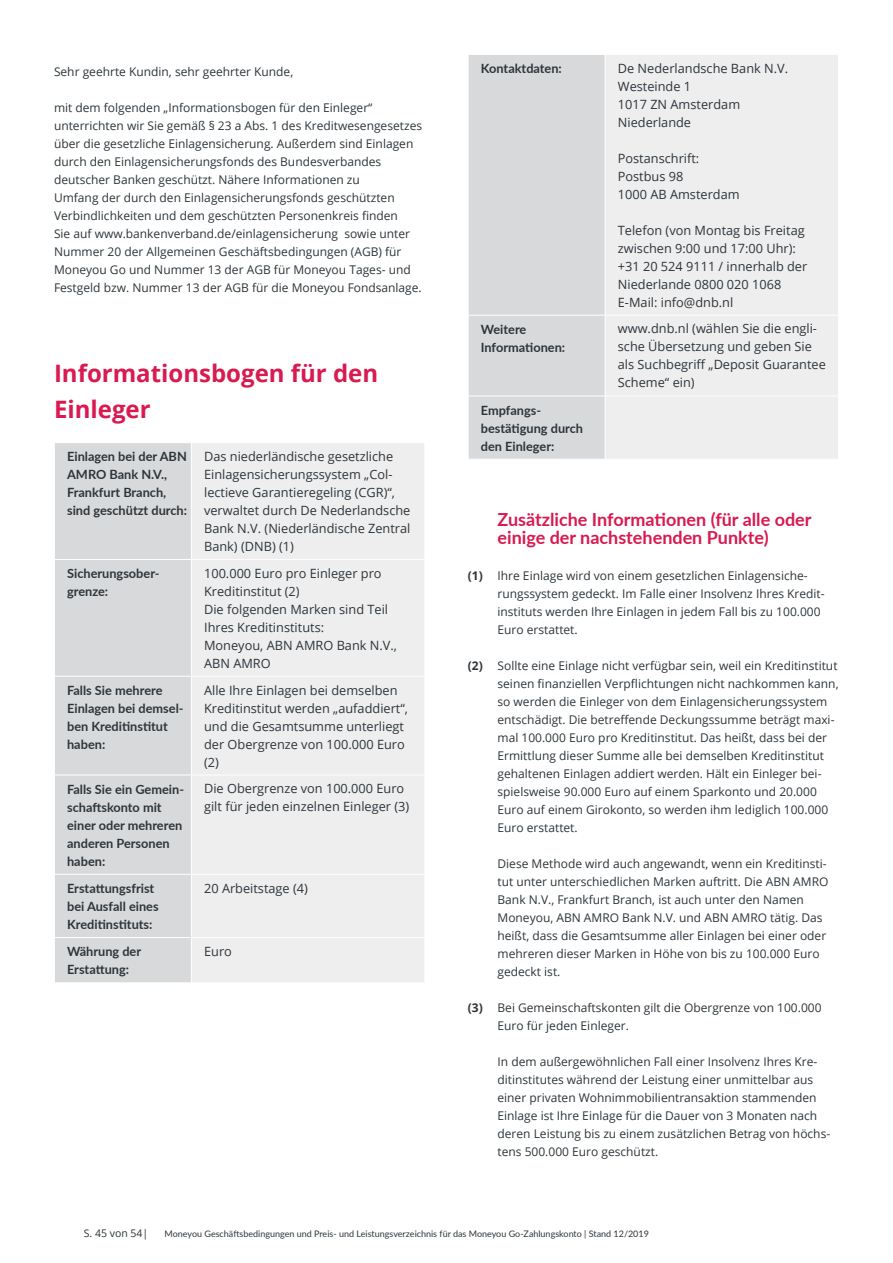
<style>
.page{position:relative;width:893px;height:1263px;background:#fff}
.page>*{position:absolute;margin:0;border:0;box-sizing:border-box;transform-origin:0 0}
.Header_chapter__x{font:700 24px/36px "Open Sans";color:#d81a51}
.Header_chapter__x-2{font:700 18px/18px "Lato";color:#d81a51}
.Glossary_Meaning{font:12.75px/18px "Open Sans";color:#2d353a}
.Glossary_Notion{font:700 12.75px/18px "Lato";color:#2d353a}
.plain_text_in_grey_f{font:12px/18px "Open Sans";color:#2d353a}
.Sub_header__x_x{font:12px/18px "Open Sans";color:#2d353a}
.t1{font:10.5px "Open Sans";color:#2d353a}
.foottext_left_page_L{font:9px "Lato";color:#2d353a}
.s1{font-weight:700}
</style>
<div class="page">
<div style="left:469px;top:55px;width:136px;height:404px;background:#d8d9db"></div>
<div style="left:606px;top:55px;width:232px;height:404px;background:#eeeeef"></div>
<hr style="left:468px;top:315px;width:137px;height:1px;background:#fff">
<hr style="left:605px;top:315px;width:234px;height:1px;background:#fff">
<hr style="left:468px;top:396px;width:137px;height:1px;background:#fff">
<hr style="left:605px;top:396px;width:234px;height:1px;background:#fff">
<div style="left:55px;top:443px;width:136px;height:539px;background:#d8d9db"></div>
<div style="left:192px;top:443px;width:232px;height:539px;background:#eeeeef"></div>
<hr style="left:54px;top:559px;width:137px;height:1px;background:#fff">
<hr style="left:191px;top:559px;width:234px;height:1px;background:#fff">
<hr style="left:54px;top:676px;width:137px;height:1px;background:#fff">
<hr style="left:191px;top:676px;width:234px;height:1px;background:#fff">
<hr style="left:54px;top:775px;width:137px;height:1px;background:#fff">
<hr style="left:191px;top:775px;width:234px;height:1px;background:#fff">
<hr style="left:54px;top:874px;width:137px;height:1px;background:#fff">
<hr style="left:191px;top:874px;width:234px;height:1px;background:#fff">
<hr style="left:54px;top:937px;width:137px;height:1px;background:#fff">
<hr style="left:191px;top:937px;width:234px;height:1px;background:#fff">
<p class="plain_text_in_grey_f" style="left:54px;top:63px;width:241px">Sehr geehrte Kundin, sehr geehrter Kunde,</p>
<p class="Sub_header__x_x" style="left:54px;top:99px;width:370px">mit dem folgenden „Informationsbogen für den Einleger“ unterrichten wir Sie gemäß § 23 a Abs. 1 des Kreditwesengesetzes über die gesetzliche Einlagensicherung. Außerdem sind Einlagen durch den Einlagensicherungsfonds des Bundesverbandes deutscher Banken geschützt. Nähere Informationen zu<br>Umfang der durch den Einlagensicherungsfonds geschützten Verbindlichkeiten und dem geschützten Personenkreis finden<br>Sie auf www.bankenverband.de/einlagensicherung sowie unter Nummer 20 der Allgemeinen Geschäftsbedingungen (AGB) für Moneyou Go und Nummer 13 der AGB für Moneyou Tages- und Festgeld bzw. Nummer 13 der AGB für die Moneyou Fondsanlage.</p>
<p class="Header_chapter__x" style="left:54px;top:355px;width:326px">Informationsbogen für den<br>Einleger</p>
<p class="Glossary_Notion" style="left:67px;top:447px;width:121px">Einlagen bei der ABN<br>AMRO Bank N.V.,<br>Frankfurt Branch, sind geschützt durch:</p>
<p class="Glossary_Meaning" style="left:204px;top:447px;width:208px">Das niederländische gesetzliche<br>Einlagensicherungssystem „Col&shy;lectieve Garantieregeling (CGR)“, verwaltet durch De Nederlandsche<br>Bank N.V. (Niederländische Zentral<br>Bank) (DNB) (1)</p>
<p class="Glossary_Notion" style="left:67px;top:564px;width:94px">Sicherungsober-</p>
<p class="Glossary_Notion" style="left:67px;top:582px;width:43px">grenze:</p>
<p class="Glossary_Meaning" style="left:204px;top:564px;width:179px">100.000 Euro pro Einleger pro<br>Kreditinstitut (2)</p>
<p class="Glossary_Meaning" style="left:204px;top:600px;width:186px">Die folgenden Marken sind Teil<br>Ihres Kreditinstituts:</p>
<p class="Glossary_Meaning" style="left:204px;top:636px;width:194px">Moneyou, ABN AMRO Bank N.V.,<br>ABN AMRO</p>
<p class="Glossary_Notion" style="left:67px;top:681px;width:118px">Falls Sie mehrere<br>Einlagen bei demsel&shy;ben Kreditinstitut haben:</p>
<p class="Glossary_Meaning" style="left:204px;top:680px;width:205px">Alle Ihre Einlagen bei demselben<br>Kreditinstitut werden „aufaddiert“, und die Gesamtsumme unterliegt der Obergrenze von 100.000 Euro (2)</p>
<p class="Glossary_Notion" style="left:67px;top:779px;width:118px">Falls Sie ein Gemein&shy;schaftskonto mit einer oder mehreren anderen Personen haben:</p>
<p class="Glossary_Meaning" style="left:204px;top:779px;width:207px">Die Obergrenze von 100.000 Euro gilt für jeden einzelnen Einleger (3)</p>
<p class="Glossary_Notion" style="left:67px;top:879px;width:93px">Erstattungsfrist bei Ausfall eines<br>Kreditinstituts:</p>
<p class="Glossary_Meaning" style="left:204px;top:878px;width:105px">20 Arbeitstage (4)</p>
<p class="Glossary_Notion" style="left:67px;top:942px;width:76px">Währung der<br>Erstattung:</p>
<p class="Glossary_Meaning" style="left:204px;top:942px;width:29px">Euro</p>
<p class="Glossary_Notion" style="left:481px;top:59px;width:83px">Kontaktdaten:</p>
<p class="Glossary_Meaning" style="left:618px;top:59px;width:172px">De Nederlandsche Bank N.V.</p>
<p class="Glossary_Meaning" style="left:618px;top:77px;width:75px">Westeinde 1</p>
<p class="Glossary_Meaning" style="left:618px;top:95px;width:124px">1017 ZN Amsterdam</p>
<p class="Glossary_Meaning" style="left:618px;top:113px;width:75px">Niederlande</p>
<p class="Glossary_Meaning" style="left:618px;top:149px;width:83px">Postanschrift:</p>
<p class="Glossary_Meaning" style="left:618px;top:167px;width:67px">Postbus 98</p>
<p class="Glossary_Meaning" style="left:618px;top:185px;width:123px">1000 AB Amsterdam</p>
<p class="Glossary_Meaning" style="left:618px;top:221px;width:188px">Telefon (von Montag bis Freitag zwischen 9:00 und 17:00 Uhr):</p>
<p class="Glossary_Meaning" style="left:618px;top:257px;width:191px">+31 20 524 9111 / innerhalb der<br>Niederlande 0800 020 1068</p>
<p class="Glossary_Meaning" style="left:618px;top:293px;width:117px">E-Mail: info@dnb.nl</p>
<p class="Glossary_Notion" style="left:481px;top:320px;width:86px">Weitere<br>Informationen:</p>
<p class="Glossary_Meaning" style="left:618px;top:319px;width:209px">www.dnb.nl (wählen Sie die engli&shy;sche Übersetzung und geben Sie als Suchbegriff „Deposit Guarantee<br>Scheme“ ein)</p>
<p class="Glossary_Notion" style="left:481px;top:400px;width:104px">Empfangs&shy;bestätigung durch den Einleger:</p>
<p class="Header_chapter__x-2" style="left:497px;top:510px;width:316px">Zusätzliche Informationen (für alle oder einige der nachstehenden Punkte)</p>
<p class="plain_text_in_grey_f" style="left:497px;top:567px;width:329px;text-indent:-30px"><span class="s1">(1)</span> Ihre Einlage wird von einem gesetzlichen Einlagensiche&shy;rungssystem gedeckt. Im Falle einer Insolvenz Ihres Kredit&shy;instituts werden Ihre Einlagen in jedem Fall bis zu 100.000<br>Euro erstattet.</p>
<p class="plain_text_in_grey_f" style="left:497px;top:657px;width:343px;text-indent:-30px"><span class="s1">(2)</span> Sollte eine Einlage nicht verfügbar sein, weil ein Kreditinstitut seinen finanziellen Verpflichtungen nicht nachkommen kann, so werden die Einleger von dem Einlagensicherungssystem entschädigt. Die betreffende Deckungssumme beträgt maxi&shy;mal 100.000 Euro pro Kreditinstitut. Das heißt, dass bei der Ermittlung dieser Summe alle bei demselben Kreditinstitut gehaltenen Einlagen addiert werden. Hält ein Einleger bei&shy;spielsweise 90.000 Euro auf einem Sparkonto und 20.000<br>Euro auf einem Girokonto, so werden ihm lediglich 100.000<br>Euro erstattet.</p>
<p class="plain_text_in_grey_f" style="left:497px;top:855px;width:332px">Diese Methode wird auch angewandt, wenn ein Kreditinsti&shy;tut unter unterschiedlichen Marken auftritt. Die ABN AMRO Bank N.V., Frankfurt Branch, ist auch unter den Namen Moneyou, ABN AMRO Bank N.V. und ABN AMRO tätig. Das heißt, dass die Gesamtsumme aller Einlagen bei einer oder mehreren dieser Marken in Höhe von bis zu 100.000 Euro gedeckt ist.</p>
<p class="plain_text_in_grey_f" style="left:497px;top:999px;width:326px;text-indent:-30px"><span class="s1">(3)</span> Bei Gemeinschaftskonten gilt die Obergrenze von 100.000<br>Euro für jeden Einleger.</p>
<p class="plain_text_in_grey_f" style="left:497px;top:1053px;width:334px">In dem außergewöhnlichen Fall einer Insolvenz Ihres Kre&shy;ditinstitutes während der Leistung einer unmittelbar aus einer privaten Wohnimmobilientransaktion stammenden Einlage ist Ihre Einlage für die Dauer von 3 Monaten nach deren Leistung bis zu einem zusätzlichen Betrag von höchs&shy;tens 500.000 Euro geschützt.</p>
<p class="t1" style="left:84px;top:1226px;width:66px">S. 45 von 54|</p>
<p class="foottext_left_page_L" style="left:165px;top:1227px;width:486px">Moneyou Geschäftsbedingungen und Preis- und Leistungsverzeichnis für das Moneyou Go-Zahlungskonto | Stand 12/2019</p>
</div>
